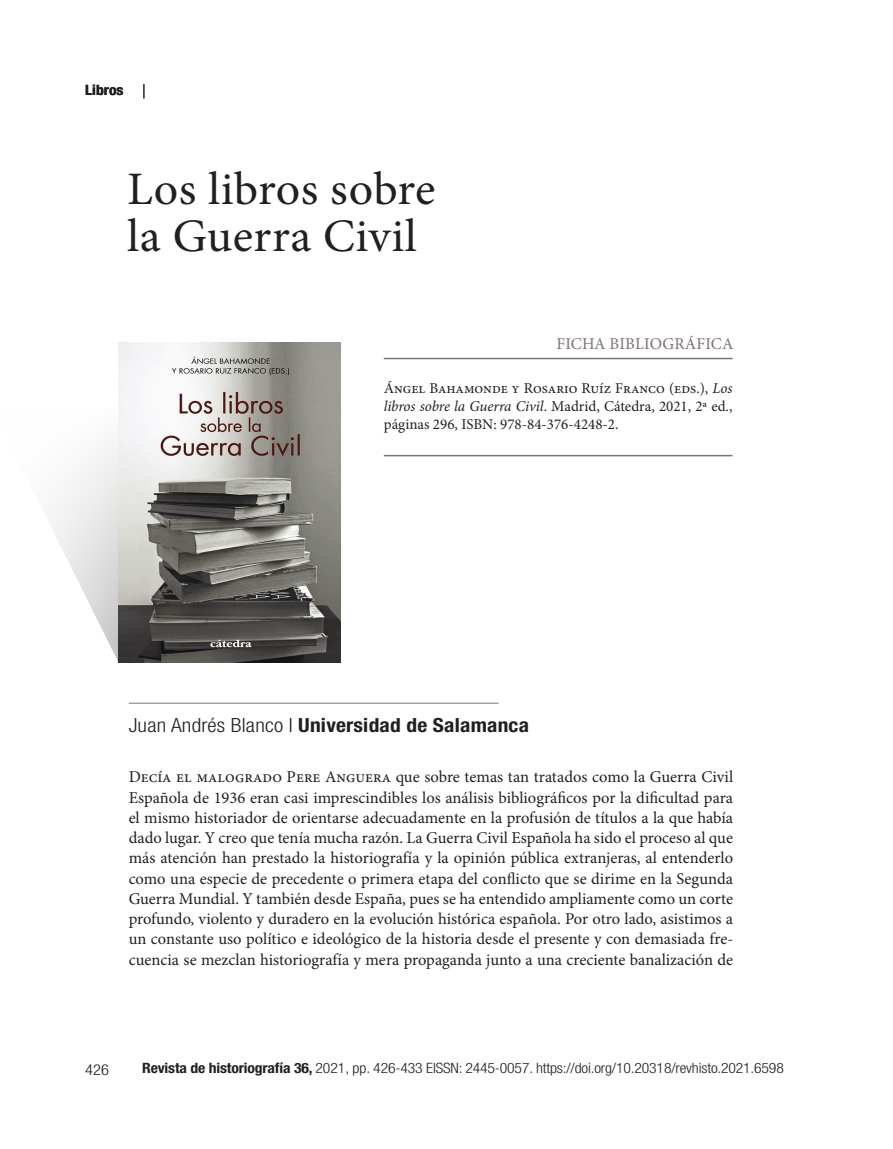
<style>
.page{position:relative;width:893px;height:1149px;background:#fff}
.page>*{position:absolute;margin:0;border:0;box-sizing:border-box;transform-origin:0 0}
.t1{font:46.5px/46.5px "Minion Pro";letter-spacing:.005em;color:#231f20}
.t2{font:700 condensed 19.5px "Helvetica Neue LT Std";letter-spacing:.01em;color:#231f20;scale:1.1 1}
.t3{font:16.5px/20.2px "Minion Pro";letter-spacing:-.005em;color:#231f20;text-align:justify}
.t4{font:16.5px "Minion Pro";color:#7f7174}
.t5{font:15px/18px "Minion Pro";color:#231f20;text-align:justify}
.t6{font:300 condensed 15px "Helvetica Neue LT Std";color:#231f20;scale:1.1 1}
.t7{font:300 condensed 14.25px "Helvetica Neue LT Std";letter-spacing:-.01em;color:#231f20;scale:1.1 1}
.t8{font:700 condensed 14.25px "Helvetica Neue LT Std";color:#231f20;scale:1.1 1}
.s1{font-style:italic}
.s2{font-weight:300}
.s3{font-weight:700}
</style>
<div class="page">
<svg style="left:144px;top:84px;width:1px;height:14px"></svg>
<svg style="left:50px;top:407px;width:69px;height:255px"></svg>
<img style="left:119px;top:342px;width:222px;height:320px">
<hr style="left:384px;top:357px;width:348px;height:2px;background:#7f7174">
<hr style="left:384px;top:454px;width:348px;height:2px;background:#7f7174">
<hr style="left:129px;top:702px;width:370px;height:1px;background:#7f7174">
<p class="t8" style="left:85px;top:82px;width:37px">Libros</p>
<h1 class="t1" style="left:127px;top:166px;width:310px">Los libros sobre la Guerra Civil</h1>
<p class="t4" style="left:556px;top:332px;width:11px">ficha</p>
<p class="t4" style="left:610px;top:332px;width:11px">bibliográfica</p>
<p class="t5" style="left:384px;top:379px;width:350px">Ángel Bahamonde y Rosario Ruíz Franco (eds.), <span class="s1">Los libros sobre la Guerra Civil</span>. Madrid, Cátedra, 2021, 2ª ed., páginas 296, ISBN: 978-84-376-4248-2.</p>
<p class="t2" style="left:129px;top:712px;width:365px"><span class="s2">Juan Andrés Blanco I</span> Universidad de Salamanca</p>
<p class="t3" style="left:129px;top:766px;width:606px">Decía el malogrado Pere Anguera que sobre temas tan tratados como la Guerra Civil Española de 1936 eran casi imprescindibles los análisis bibliográficos por la dificultad para el mismo historiador de orientarse adecuadamente en la profusión de títulos a la que había dado lugar. Y creo que tenía mucha razón. La Guerra Civil Española ha sido el proceso al que más atención han prestado la historiografía y la opinión pública extranjeras, al entenderlo como una especie de precedente o primera etapa del conflicto que se dirime en la Segunda Guerra Mundial. Y también desde España, pues se ha entendido ampliamente como un corte profundo, violento y duradero en la evolución histórica española. Por otro lado, asistimos a un constante uso político e ideológico de la historia desde el presente y con demasiada fre&shy;cuencia se mezclan historiografía y mera propaganda junto a una creciente banalización de</p>
<p class="t6" style="left:85px;top:1060px;width:23px">426</p>
<p class="t7" style="left:142px;top:1059px;width:585px"><span class="s3">Revista de historiografía 36,</span> 2021, pp. 426-433 EISSN: 2445-0057. https://doi.org/10.20318/revhisto.2021.6598</p>
</div>
